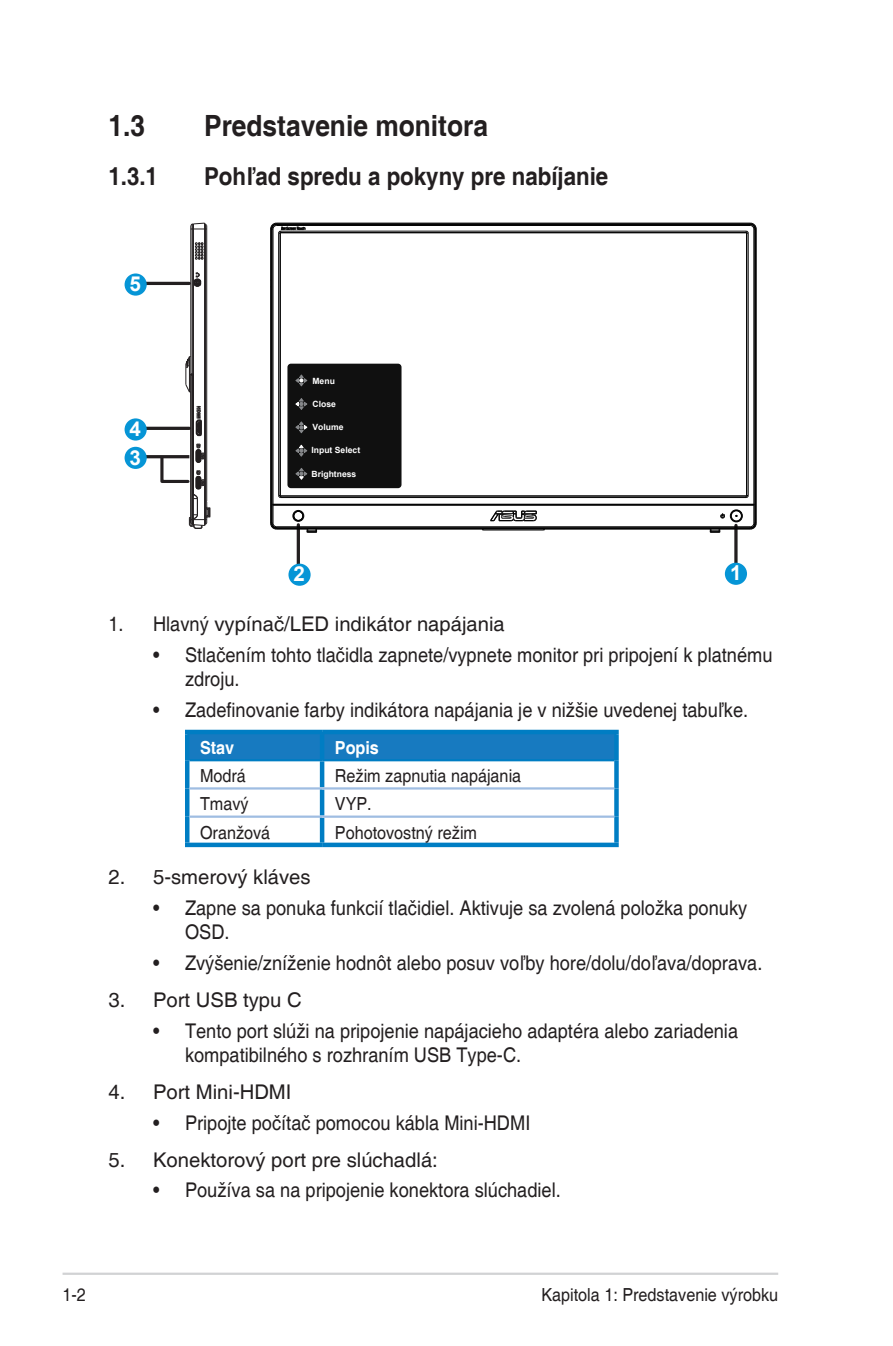
<style>
.page{position:relative;width:893px;height:1346px;background:#fff}
.page>*{position:absolute;margin:0;border:0;box-sizing:border-box;transform-origin:0 0}
.Heading_1{font:700 29.25px "Helvetica";color:#231f20;scale:.9 1}
.Heading_2{font:700 24.75px "Helvetica";color:#231f20;scale:.9 1}
.t1{font:700 20.7px "Arial";color:#fff}
.t2{font:20.25px/24.3px "Helvetica";color:#231f20;scale:.9 1}
.t3{font:20.25px "Helvetica";color:#231f20}
.Table_Text_-new{font:18px "Helvetica";color:#231f20;scale:.9 1}
.Table_Text_Head_-_new{font:700 18px "Helvetica";color:#fff;scale:.9 1}
.t4{font:700 8.55px "Arial";color:#fff}
</style>
<div class="page">
<hr style="left:63px;top:1272px;width:715px;height:3px;background:#d1d2d4">
<svg style="left:734px;top:525px;width:4px;height:38px"></svg>
<hr style="left:145px;top:455px;width:44px;height:3px;background:#231f20">
<hr style="left:297px;top:525px;width:3px;height:44px;background:#231f20">
<div style="left:725px;top:563px;width:22px;height:22px;background:#0695d6;border-radius:50%"></div>
<div style="left:125px;top:447px;width:22px;height:22px;background:#0695d6;border-radius:50%"></div>
<hr style="left:145px;top:427px;width:44px;height:3px;background:#231f20">
<div style="left:125px;top:418px;width:22px;height:22px;background:#0695d6;border-radius:50%"></div>
<hr style="left:145px;top:282px;width:44px;height:3px;background:#231f20">
<div style="left:125px;top:273px;width:22px;height:23px;background:#0695d6;border-radius:50%"></div>
<div style="left:288px;top:564px;width:23px;height:22px;background:#0695d6;border-radius:50%"></div>
<div style="left:287px;top:364px;width:114px;height:124px;background:#101010;border-radius:4px"></div>
<svg style="left:295px;top:374px;width:13px;height:13px"></svg>
<svg style="left:295px;top:398px;width:13px;height:12px"></svg>
<svg style="left:295px;top:421px;width:13px;height:13px"></svg>
<svg style="left:295px;top:444px;width:13px;height:13px"></svg>
<svg style="left:295px;top:468px;width:13px;height:12px"></svg>
<hr style="left:270px;top:229px;width:1px;height:294px;background:#030303">
<hr style="left:271px;top:229px;width:1px;height:294px;background:#030303">
<hr style="left:272px;top:229px;width:1px;height:294px;background:#030303">
<hr style="left:273px;top:229px;width:1px;height:275px;background:#030303">
<hr style="left:278px;top:233px;width:1px;height:262px;background:#030303">
<hr style="left:280px;top:233px;width:1px;height:262px;background:#030303">
<hr style="left:483px;top:530px;width:61px;height:1px;background:#030303">
<hr style="left:277px;top:529px;width:473px;height:1px;background:#030303">
<hr style="left:277px;top:528px;width:473px;height:1px;background:#030303">
<hr style="left:277px;top:527px;width:473px;height:1px;background:#030303">
<hr style="left:277px;top:526px;width:473px;height:1px;background:#030303">
<hr style="left:273px;top:505px;width:481px;height:1px;background:#030303">
<hr style="left:273px;top:504px;width:481px;height:1px;background:#030303">
<hr style="left:281px;top:497px;width:465px;height:1px;background:#030303">
<hr style="left:281px;top:496px;width:465px;height:1px;background:#030303">
<hr style="left:281px;top:495px;width:465px;height:1px;background:#030303">
<hr style="left:281px;top:232px;width:465px;height:1px;background:#030303">
<hr style="left:281px;top:231px;width:465px;height:1px;background:#030303">
<hr style="left:277px;top:225px;width:473px;height:1px;background:#030303">
<hr style="left:277px;top:224px;width:473px;height:1px;background:#030303">
<hr style="left:277px;top:223px;width:473px;height:1px;background:#030303">
<hr style="left:746px;top:233px;width:1px;height:262px;background:#030303">
<hr style="left:748px;top:233px;width:1px;height:262px;background:#030303">
<hr style="left:753px;top:229px;width:1px;height:275px;background:#030303">
<hr style="left:754px;top:229px;width:1px;height:294px;background:#030303">
<hr style="left:755px;top:229px;width:1px;height:294px;background:#030303">
<hr style="left:756px;top:229px;width:1px;height:294px;background:#030303">
<div style="left:294px;top:511px;width:9px;height:9px;border:1px solid #030303;border-radius:50%"></div>
<svg style="left:270px;top:504px;width:7px;height:25px"></svg>
<div style="left:731px;top:510px;width:11px;height:11px;border:1px solid #030303;border-radius:50%"></div>
<div style="left:731px;top:511px;width:10px;height:10px;border:1px solid #030303;border-radius:50%"></div>
<svg style="left:750px;top:504px;width:6px;height:25px"></svg>
<svg style="left:746px;top:223px;width:10px;height:11px"></svg>
<svg style="left:307px;top:529px;width:10px;height:4px"></svg>
<svg style="left:710px;top:529px;width:10px;height:4px"></svg>
<svg style="left:720px;top:513px;width:5px;height:5px"></svg>
<div style="left:293px;top:510px;width:11px;height:11px;border:1px solid #030303;border-radius:50%"></div>
<div style="left:730px;top:510px;width:12px;height:12px;border:1px solid #030303;border-radius:50%"></div>
<svg style="left:490px;top:511px;width:47px;height:10px"></svg>
<svg style="left:270px;top:223px;width:36px;height:11px"></svg>
<hr style="left:190px;top:226px;width:1px;height:148px;background:#231f20">
<hr style="left:190px;top:375px;width:1px;height:148px;background:#231f20">
<hr style="left:192px;top:224px;width:1px;height:150px;background:#231f20">
<hr style="left:192px;top:375px;width:1px;height:150px;background:#231f20">
<hr style="left:193px;top:224px;width:1px;height:271px;background:#231f20">
<hr style="left:204px;top:223px;width:1px;height:302px;background:#231f20">
<hr style="left:205px;top:224px;width:1px;height:300px;background:#231f20">
<hr style="left:206px;top:225px;width:1px;height:276px;background:#231f20">
<svg style="left:191px;top:223px;width:16px;height:7px"></svg>
<svg style="left:185px;top:356px;width:8px;height:38px"></svg>
<svg style="left:194px;top:272px;width:7px;height:15px"></svg>
<svg style="left:195px;top:406px;width:7px;height:30px"></svg>
<svg style="left:195px;top:243px;width:8px;height:16px"></svg>
<svg style="left:159px;top:444px;width:51px;height:85px"></svg>
<div style="left:189px;top:734px;width:425px;height:25px;background:#177ac0"></div>
<hr style="left:185px;top:734px;width:4px;height:26px;background:#007dc3">
<hr style="left:185px;top:730px;width:137px;height:4px;background:#007dc3">
<hr style="left:320px;top:734px;width:4px;height:25px;background:#007dc3">
<div style="left:614px;top:734px;width:5px;height:26px;background:#007dc3"></div>
<hr style="left:322px;top:730px;width:297px;height:4px;background:#007dc3">
<hr style="left:185px;top:760px;width:4px;height:28px;background:#007dc3">
<hr style="left:189px;top:759px;width:133px;height:2px;background:#007dc3">
<hr style="left:320px;top:761px;width:4px;height:26px;background:#007dc3">
<div style="left:614px;top:760px;width:5px;height:28px;background:#007dc3"></div>
<hr style="left:322px;top:759px;width:292px;height:2px;background:#007dc3">
<hr style="left:185px;top:788px;width:4px;height:29px;background:#007dc3">
<hr style="left:189px;top:787px;width:133px;height:2px;background:#9fbde2">
<hr style="left:320px;top:789px;width:4px;height:26px;background:#007dc3">
<div style="left:614px;top:788px;width:5px;height:29px;background:#007dc3"></div>
<hr style="left:322px;top:787px;width:292px;height:2px;background:#9fbde2">
<hr style="left:185px;top:817px;width:4px;height:25px;background:#007dc3">
<hr style="left:189px;top:815px;width:133px;height:3px;background:#9fbde2">
<div style="left:185px;top:842px;width:137px;height:5px;background:#007dc3"></div>
<hr style="left:320px;top:818px;width:4px;height:24px;background:#007dc3">
<div style="left:614px;top:817px;width:5px;height:25px;background:#007dc3"></div>
<hr style="left:322px;top:815px;width:292px;height:3px;background:#9fbde2">
<div style="left:322px;top:842px;width:297px;height:5px;background:#007dc3"></div>
<p class="Heading_1" style="left:108px;top:108px;width:42px">1.3</p>
<p class="Heading_1" style="left:204px;top:108px;width:317px">Predstavenie monitora</p>
<p class="Heading_2" style="left:108px;top:161px;width:57px">1.3.1</p>
<p class="Heading_2" style="left:204px;top:161px;width:451px">Pohľad spredu a pokyny pre nabíjanie</p>
<p class="t1" style="left:130px;top:270px;width:13px">5</p>
<p class="t1" style="left:130px;top:415px;width:13px">4</p>
<p class="t1" style="left:130px;top:444px;width:13px">3</p>
<p class="t4" style="left:312px;top:375px;width:24px">Menu</p>
<p class="t4" style="left:312px;top:398px;width:25px">Close</p>
<p class="t4" style="left:312px;top:422px;width:33px">Volume</p>
<p class="t4" style="left:311px;top:445px;width:50px">Input Select</p>
<p class="t4" style="left:311px;top:468px;width:46px">Brightness</p>
<p class="t1" style="left:293px;top:560px;width:13px">2</p>
<p class="t1" style="left:730px;top:559px;width:13px">1</p>
<p class="t2" style="left:108px;top:613px;width:442px">1. Hlavný vypínač/LED indikátor napájania</p>
<p class="t2" style="left:185px;top:643px;width:654px;text-indent:-32px">• Stlačením tohto tlačidla zapnete/vypnete monitor pri pripojení k platnému zdroju.</p>
<p class="t2" style="left:153px;top:698px;width:663px">• Zadefinovanie farby indikátora napájania je v nižšie uvedenej tabuľke.</p>
<p class="Table_Text_Head_-_new" style="left:200px;top:736px;width:40px">Stav</p>
<p class="Table_Text_Head_-_new" style="left:335px;top:736px;width:51px">Popis</p>
<p class="Table_Text_-new" style="left:200px;top:765px;width:53px">Modrá</p>
<p class="Table_Text_-new" style="left:335px;top:765px;width:209px">Režim zapnutia napájania</p>
<p class="Table_Text_-new" style="left:200px;top:793px;width:55px">Tmavý</p>
<p class="Table_Text_-new" style="left:335px;top:793px;width:43px">VYP.</p>
<p class="Table_Text_-new" style="left:200px;top:822px;width:80px">Oranžová</p>
<p class="Table_Text_-new" style="left:335px;top:822px;width:160px">Pohotovostný režim</p>
<p class="t3" style="left:108px;top:865px;width:204px">2. 5-smerový kláves</p>
<p class="t2" style="left:185px;top:896px;width:626px;text-indent:-32px">• Zapne sa ponuka funkcií tlačidiel. Aktivuje sa zvolená položka ponuky<br>OSD.</p>
<p class="t2" style="left:153px;top:951px;width:679px">• Zvýšenie/zníženie hodnôt alebo posuv voľby hore/dolu/doľava/doprava.</p>
<p class="t3" style="left:108px;top:988px;width:195px">3. Port USB typu C</p>
<p class="t2" style="left:185px;top:1019px;width:616px;text-indent:-32px">• Tento port slúži na pripojenie napájacieho adaptéra alebo zariadenia kompatibilného s rozhraním USB Type-C.</p>
<p class="t3" style="left:108px;top:1080px;width:185px">4. Port Mini-HDMI</p>
<p class="t2" style="left:153px;top:1111px;width:421px">• Pripojte počítač pomocou kábla Mini-HDMI</p>
<p class="t3" style="left:108px;top:1148px;width:331px">5. Konektorový port pre slúchadlá:</p>
<p class="t2" style="left:153px;top:1179px;width:455px">• Používa sa na pripojenie konektora slúchadiel.</p>
<p class="Table_Text_-new" style="left:63px;top:1284px;width:28px">1-2</p>
<p class="Table_Text_-new" style="left:541px;top:1284px;width:265px">Kapitola 1: Predstavenie výrobku</p>
</div>
